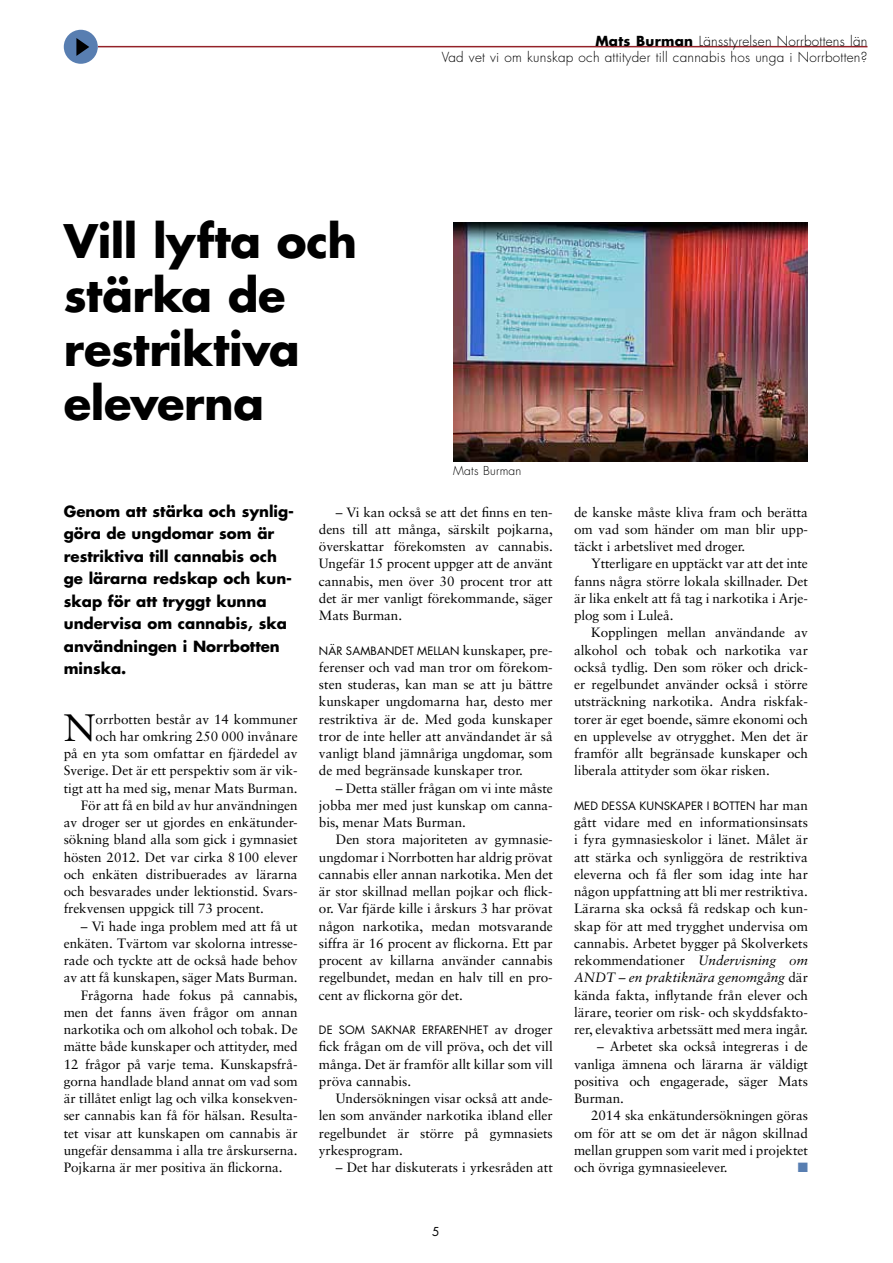
<style>
.page{position:relative;width:893px;height:1263px;background:#fff}
.page>*{position:absolute;margin:0;border:0;box-sizing:border-box;transform-origin:0 0}
.t1{font:700 45px/54px "Futura";color:#000}
.t2{font:38.25px "Sabon";color:#000}
.t3{font:700 15px/22.5px "Futura";color:#000}
.t4{font:13.5px/17.2px "Sabon";letter-spacing:-.005em;color:#000;text-align:justify}
.t5{font:300 13.5px/16.5px "Futura";letter-spacing:.02em;color:#000;text-align:right}
.t6{font:13.5px "Zapf Dingbats";color:#587eb1}
.t7{font:300 12px "Futura";letter-spacing:.02em;color:#000}
.t8{font:12px "Futura";color:#000}
.t9{font:11.25px "Futura";letter-spacing:.01em;color:#000}
.s1{font-weight:700}
.s2{font-family:"Sabon";font-size:13.5px}
.s3{font-style:italic}
</style>
<div class="page">
<hr style="left:98px;top:46px;width:769px;height:1px;background:#942229">
<div style="left:64px;top:30px;width:34px;height:34px;background:#587eb1;border-radius:50%"></div>
<svg style="left:76px;top:38px;width:13px;height:18px"></svg>
<img style="left:453px;top:222px;width:355px;height:239px">
<h1 class="t1" style="left:64px;top:213px;width:295px">Vill lyfta och stärka de restriktiva eleverna</h1>
<p class="t5" style="left:442px;top:33px;width:427px"><span class="s1">Mats Burman</span> Länsstyrelsen Norrbottens län<br>Vad vet vi om kunskap och attityder till cannabis hos unga i Norrbotten?</p>
<p class="t7" style="left:453px;top:463px;width:70px">Mats Burman</p>
<p class="t3" style="left:64px;top:499px;width:232px">Genom att stärka och synlig&shy;göra de ungdomar som är restriktiva till cannabis och ge lärarna redskap och kun&shy;skap för att tryggt kunna undervisa om cannabis, ska användningen i Norrbotten minska.</p>
<h2 class="t2" style="left:64px;top:705px;width:33px">N</h2>
<p class="t4" style="left:96px;top:710px;width:204px">orrbotten består av 14 kommuner</p>
<p class="t4" style="left:96px;top:727px;width:204px">och har omkring 250 000 invånare</p>
<p class="t4" style="left:64px;top:745px;width:235px">på en yta som omfattar en fjärdedel av</p>
<p class="t4" style="left:64px;top:762px;width:235px">Sverige. Det är ett perspektiv som är vik-</p>
<p class="t4" style="left:64px;top:779px;width:235px">tigt att ha med sig, menar Mats Burman.</p>
<p class="t4" style="left:81px;top:796px;width:218px">För att få en bild av hur användningen</p>
<p class="t4" style="left:64px;top:814px;width:235px">av droger ser ut gjordes en enkätunder-</p>
<p class="t4" style="left:64px;top:831px;width:235px">sökning bland alla som gick i gymnasiet</p>
<p class="t4" style="left:64px;top:848px;width:235px">hösten 2012. Det var cirka 8100 elever</p>
<p class="t4" style="left:64px;top:865px;width:235px">och enkäten distribuerades av lärarna</p>
<p class="t4" style="left:64px;top:883px;width:235px">och besvarades under lektionstid. Svars-</p>
<p class="t4" style="left:64px;top:900px;width:202px">frekvensen uppgick till 73 procent.</p>
<p class="t4" style="left:81px;top:917px;width:218px">– Vi hade inga problem med att få ut</p>
<p class="t4" style="left:64px;top:934px;width:235px">enkäten. Tvärtom var skolorna intresse-</p>
<p class="t4" style="left:64px;top:952px;width:235px">rade och tyckte att de också hade behov</p>
<p class="t4" style="left:64px;top:969px;width:235px">av att få kunskapen, säger Mats Burman.</p>
<p class="t4" style="left:81px;top:986px;width:218px">Frågorna hade fokus på cannabis,</p>
<p class="t4" style="left:64px;top:1003px;width:235px">men det fanns även frågor om annan</p>
<p class="t4" style="left:64px;top:1021px;width:235px">narkotika och om alkohol och tobak. De</p>
<p class="t4" style="left:64px;top:1038px;width:235px">mätte både kunskaper och attityder, med</p>
<p class="t4" style="left:64px;top:1055px;width:235px">12 frågor på varje tema. Kunskapsfrå-</p>
<p class="t4" style="left:64px;top:1072px;width:235px">gorna handlade bland annat om vad som</p>
<p class="t4" style="left:64px;top:1090px;width:235px">är tillåtet enligt lag och vilka konsekven-</p>
<p class="t4" style="left:64px;top:1107px;width:235px">ser cannabis kan få för hälsan. Resulta-</p>
<p class="t4" style="left:64px;top:1124px;width:235px">tet visar att kunskapen om cannabis är</p>
<p class="t4" style="left:64px;top:1141px;width:235px">ungefär densamma i alla tre årskurserna.</p>
<p class="t4" style="left:64px;top:1159px;width:220px">Pojkarna är mer positiva än flickorna.</p>
<p class="t4" style="left:319px;top:503px;width:235px;text-indent:17px">– Vi kan också se att det finns en ten&shy;dens till att många, särskilt pojkarna, överskattar förekomsten av cannabis.<br>Ungefär 15 procent uppger att de använt cannabis, men över 30 procent tror att det är mer vanligt förekommande, säger Mats Burman.</p>
<p class="t9" style="left:319px;top:643px;width:235px">NÄR SAMBAN DET MELLAN <span class="s2">kunskaper, pre-</span></p>
<p class="t4" style="left:319px;top:658px;width:235px">ferenser och vad man tror om förekom&shy;sten studeras, kan man se att ju bättre kunskaper ungdomarna har, desto mer restriktiva är de. Med goda kunskaper tror de inte heller att användandet är så vanligt bland jämnåriga ungdomar, som de med begränsade kunskaper tror.</p>
<p class="t4" style="left:319px;top:779px;width:235px;text-indent:17px">– Detta ställer frågan om vi inte måste jobba mer med just kunskap om canna&shy;bis, menar Mats Burman.</p>
<p class="t4" style="left:319px;top:831px;width:235px;text-indent:17px">Den stora majoriteten av gymnasie&shy;ungdomar i Norrbotten har aldrig prövat cannabis eller annan narkotika. Men det är stor skillnad mellan pojkar och flick&shy;or. Var fjärde kille i årskurs 3 har prövat någon narkotika, medan motsvarande siffra är 16 procent av flickorna. Ett par procent av killarna använder cannabis regelbundet, medan en halv till en pro&shy;cent av flickorna gör det.</p>
<p class="t9" style="left:319px;top:1022px;width:235px">DE SOM SAKNAR ERFAREN HET <span class="s2">av droger</span></p>
<p class="t4" style="left:319px;top:1038px;width:235px">fick frågan om de vill pröva, och det vill många. Det är framför allt killar som vill pröva cannabis.</p>
<p class="t4" style="left:319px;top:1090px;width:235px;text-indent:17px">Undersökningen visar också att ande&shy;len som använder narkotika ibland eller regelbundet är större på gymnasiets yrkesprogram.</p>
<p class="t4" style="left:336px;top:1159px;width:218px">– Det har diskuterats i yrkesråden att</p>
<p class="t8" style="left:432px;top:1223px;width:9px">5</p>
<p class="t4" style="left:574px;top:503px;width:235px">de kanske måste kliva fram och berätta om vad som händer om man blir upp&shy;täckt i arbetslivet med droger.</p>
<p class="t4" style="left:574px;top:555px;width:235px;text-indent:17px">Ytterligare en upptäckt var att det inte fanns några större lokala skillnader. Det är lika enkelt att få tag i narkotika i Arje&shy;plog som i Luleå.</p>
<p class="t4" style="left:574px;top:624px;width:235px;text-indent:17px">Kopplingen mellan användande av alkohol och tobak och narkotika var också tydlig. Den som röker och drick&shy;er regelbundet använder också i större utsträckning narkotika. Andra riskfak&shy;torer är eget boende, sämre ekonomi och en upplevelse av otrygghet. Men det är framför allt begränsade kunskaper och liberala attityder som ökar risken.</p>
<p class="t9" style="left:574px;top:798px;width:235px">MED DESSA KUN SKAPER I BOTTEN <span class="s2">har man</span></p>
<p class="t4" style="left:574px;top:814px;width:235px">gått vidare med en informationsinsats i fyra gymnasieskolor i länet. Målet är att stärka och synliggöra de restriktiva eleverna och få fler som idag inte har någon uppfattning att bli mer restriktiva.<br>Lärarna ska också få redskap och kun&shy;skap för att med trygghet undervisa om cannabis. Arbetet bygger på Skolverkets rekommendationer <span class="s3">Undervisning om ANDT – en praktiknära genomgång</span> där kända fakta, inflytande från elever och lärare, teorier om risk- och skyddsfakto&shy;rer, elevaktiva arbetssätt med mera ingår.</p>
<p class="t4" style="left:574px;top:1038px;width:235px;text-indent:23px">– Arbetet ska också integreras i de vanliga ämnena och lärarna är väldigt positiva och engagerade, säger Mats Burman.</p>
<p class="t4" style="left:574px;top:1107px;width:235px;text-indent:17px">2014 ska enkätundersökningen göras om för att se om det är någon skillnad mellan gruppen som varit med i projektet och övriga gymnasieelever.</p>
<p class="t6" style="left:798px;top:1161px;width:12px">■</p>
</div>
